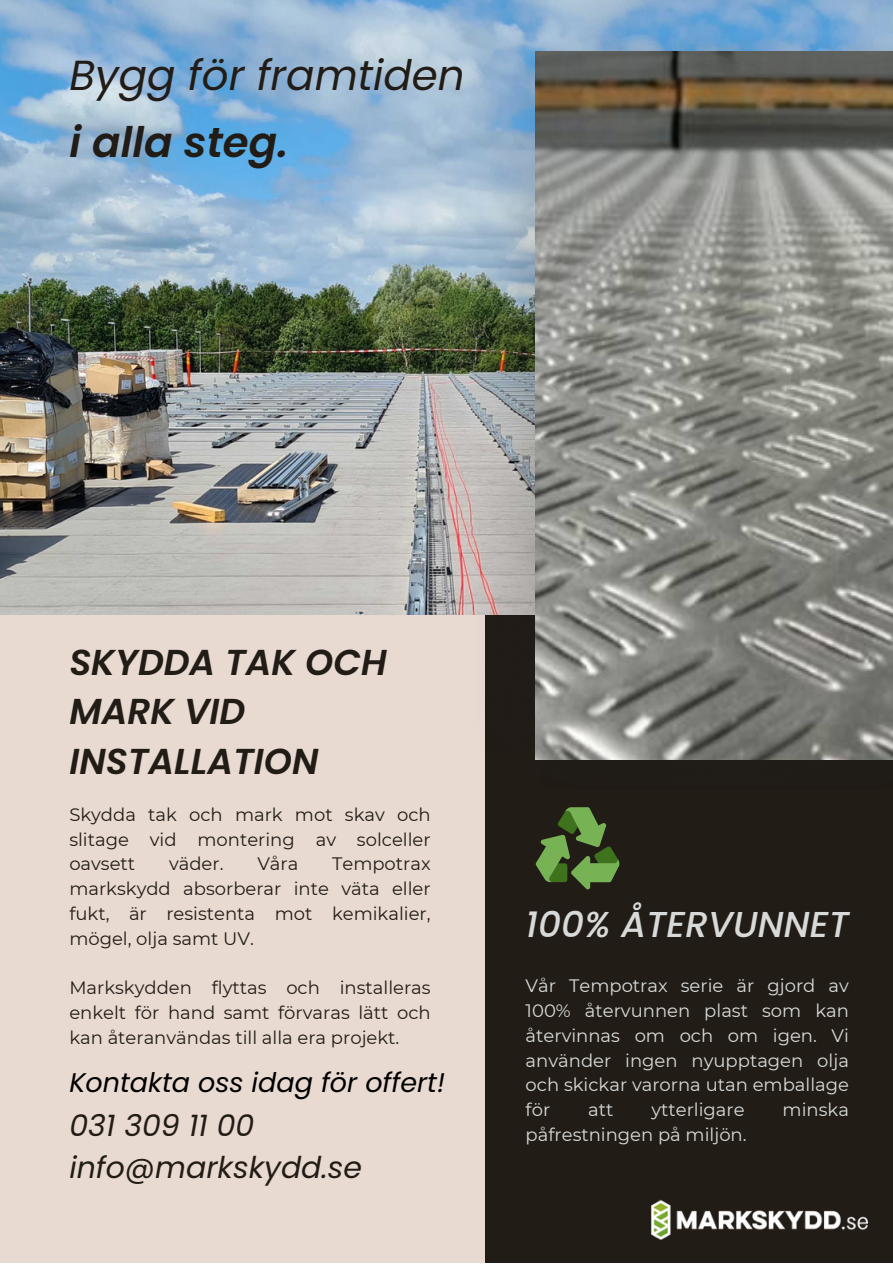
<style>
.page{position:relative;width:893px;height:1264px;background:#fff}
.page>*{position:absolute;margin:0;border:0;box-sizing:border-box;transform-origin:0 0}
.t1{font:italic 42px "Poppins";color:#221c17}
.t2{font:italic 600 42px "Poppins";color:#221c17}
.t3{font:italic 600 36px/49.5px "Poppins";color:#221c17}
.t4{font:italic 500 36px "Poppins";color:#d7dad8}
.t5{font:italic 30px "Poppins";color:#221c17}
.t6{font:italic 27px "Poppins";color:#000}
.t7{font:18px/24.8px "Montserrat";color:#221c17;text-align:justify}
.t8{font:18px/24.8px "Montserrat";color:#d7dad8;text-align:justify}
</style>
<div class="page">
<div style="left:0;top:0;width:892px;height:1262px;background:#e8dad1"></div>
<div style="left:485px;top:583px;width:407px;height:679px;background:#221c17"></div>
<img style="left:0;top:0;width:892px;height:614px">
<img style="left:538px;top:759px;width:354px;height:1px">
<img style="left:470px;top:51px;width:65px;height:564px">
<img style="left:535px;top:32px;width:357px;height:19px">
<img style="left:535px;top:51px;width:357px;height:708px">
<svg style="left:535px;top:807px;width:85px;height:82px"></svg>
<img style="left:651px;top:1199px;width:217px;height:41px">
<p class="t1" style="left:69px;top:46px;width:397px">Bygg för framtiden</p>
<p class="t2" style="left:69px;top:113px;width:220px">i alla steg.</p>
<p class="t3" style="left:69px;top:637px;width:319px">SKYDDA TAK OCH<br>MARK VID<br>INSTALLATION</p>
<p class="t7" style="left:69px;top:802px;width:363px">Skydda tak och mark mot skav och slitage vid montering av solceller oavsett</p>
<p class="t7" style="left:169px;top:851px;width:56px">väder.</p>
<p class="t7" style="left:257px;top:851px;width:42px">Våra</p>
<p class="t7" style="left:69px;top:851px;width:363px;text-indent:263px">Tempotrax markskydd absorberar inte väta eller fukt, är resistenta mot kemikalier, mögel, olja samt UV.</p>
<p class="t7" style="left:69px;top:975px;width:363px">Markskydden flyttas och installeras enkelt för hand samt förvaras lätt och kan återanvändas till alla era projekt.</p>
<p class="t6" style="left:69px;top:1063px;width:377px">Kontakta oss idag för offert!</p>
<p class="t5" style="left:69px;top:1104px;width:186px">031 309 11 00</p>
<p class="t5" style="left:69px;top:1146px;width:294px">info@markskydd.se</p>
<p class="t4" style="left:525px;top:898px;width:325px">100% ÅTERVUNNET</p>
<p class="t8" style="left:525px;top:973px;width:325px">Vår Tempotrax serie är gjord av 100% återvunnen plast som kan återvinnas om och om igen. Vi använder ingen nyupptagen olja och skickar varorna utan emballage för</p>
<p class="t8" style="left:588px;top:1097px;width:27px">att</p>
<p class="t8" style="left:651px;top:1097px;width:95px">ytterligare</p>
<p class="t8" style="left:782px;top:1097px;width:68px">minska</p>
<p class="t8" style="left:525px;top:1121px;width:222px">påfrestningen på miljön.</p>
</div>
